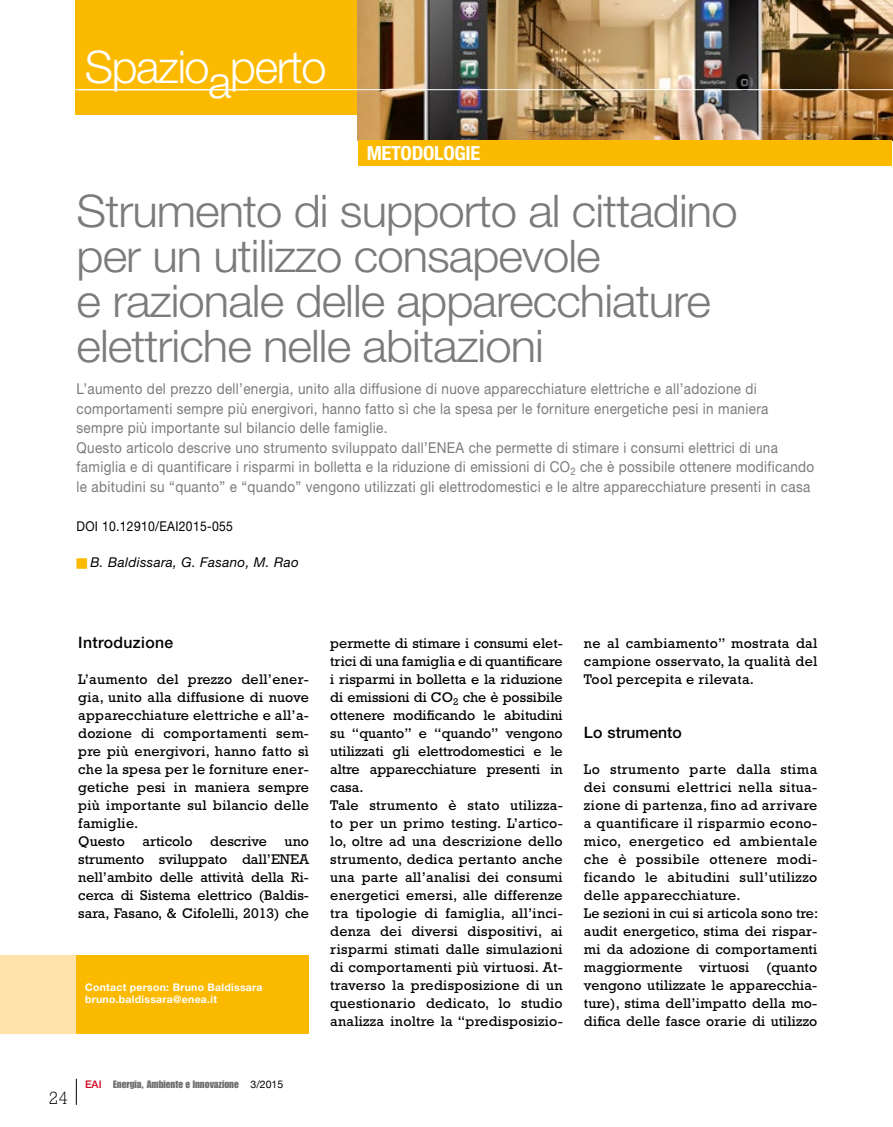
<style>
.page{position:relative;width:893px;height:1127px;background:#fff}
.page>*{position:absolute;margin:0;border:0;box-sizing:border-box;transform-origin:0 0}
.t1{font:300 45px/45px "Helvetica Neue";letter-spacing:-.02em;color:#7b7b7a;scale:1.05 1}
.t2{font:300 45px "Helvetica Neue LT Std";letter-spacing:-.03em;color:#fff}
.t3{font:700 condensed 19.5px "Helvetica Neue";letter-spacing:-.015em;color:#fff;scale:1.05 1}
.t4{font:300 18px "Rockwell";color:#000}
.t5{font:500 15.75px "Helvetica Neue";letter-spacing:.015em;color:#000}
.t6{font:15px/19.5px "Helvetica Neue";letter-spacing:.025em;color:#7b7b7a;scale:.9 1}
.t7{font:14.25px/18px "Rockwell";letter-spacing:.02em;color:#000}
.t8{font:italic 13.5px "Helvetica Neue";letter-spacing:.025em;color:#000}
.t9{font:13.5px "Helvetica Neue";letter-spacing:.025em;color:#000;scale:.9 1}
.t10{font:700 10.5px/12px "Helvetica Neue";letter-spacing:.025em;color:#fff}
.t11{font:10.5px "Impact LT Std";color:#6f6f6e}
.s1{color:#fbba00}
.s2{font-family:"Helvetica Neue";font-weight:500;color:#d20422}
.s3{font-family:"Helvetica Neue";color:#000}
</style>
<div class="page">
<svg style="left:76px;top:1079px;width:1px;height:26px"></svg>
<div style="left:75px;top:0;width:284px;height:115px;background:#fbba00"></div>
<img style="left:358px;top:0;width:535px;height:140px">
<div style="left:358px;top:140px;width:533px;height:26px;background:#fbba00"></div>
<hr style="left:30px;top:89px;width:863px;height:1px;background:#fff">
<div style="left:0;top:955px;width:77px;height:78px;background:#ffe3aa"></div>
<div style="left:77px;top:955px;width:232px;height:78px;background:#fbba00"></div>
<h1 class="t2" style="left:85px;top:40px;width:243px">Spazioaperto</h1>
<h2 class="t3" style="left:367px;top:141px;width:110px">METODOLOGIE</h2>
<h1 class="t1" style="left:77px;top:187px;width:631px">Strumento di supporto al cittadino per un utilizzo consapevole<br>e razionale delle apparecchiature elettriche nelle abitazioni</h1>
<p class="t6" style="left:77px;top:379px;width:821px">L’aumento del prezzo dell’energia, unito alla diffusione di nuove apparecchiature elettriche e all’adozione di comportamenti sempre più energivori, hanno fatto sì che la spesa per le forniture energetiche pesi in maniera sempre più importante sul bilancio delle famiglie.<br>Questo articolo descrive uno strumento sviluppato dall’ENEA che permette di stimare i consumi elettrici di una famiglia e di quantificare i risparmi in bolletta e la riduzione di emissioni di CO<sub>2</sub> che è possibile ottenere modificando le abitudini su “quanto” e “quando” vengono utilizzati gli elettrodomestici e le altre apparecchiature presenti in casa</p>
<p class="t9" style="left:77px;top:518px;width:175px">DOI 10.12910/EAI2015-055</p>
<p class="t8" style="left:77px;top:554px;width:224px"><span class="s1">■</span> B. Baldissara, G. Fasano, M. Rao</p>
<p class="t5" style="left:78px;top:633px;width:97px">Introduzione</p>
<p class="t7" style="left:78px;top:670px;width:232px">L’aumento del prezzo dell’ener&shy;gia, unito alla diffusione di nuove apparecchiature elettriche e all’a&shy;dozione di comportamenti sem&shy;pre più energivori, hanno fatto sì che la spesa per le forniture ener&shy;getiche pesi in maniera sempre più importante sul bilancio delle famiglie.<br>Questo articolo descrive uno strumento sviluppato dall’ENEA nell’ambito delle attività della Ri&shy;cerca di Sistema elettrico (Baldis&shy;sara, Fasano, &amp; Cifolelli, 2013) che</p>
<p class="t10" style="left:85px;top:981px;width:179px">Contact person: Bruno Baldissara bruno.baldissara@enea.it</p>
<p class="t4" style="left:49px;top:1087px;width:21px">24</p>
<p class="t11" style="left:85px;top:1078px;width:200px"><span class="s2">EAI</span> Energia, Ambiente e Innovazione <span class="s3">3/2015</span></p>
<p class="t7" style="left:330px;top:634px;width:234px">permette di stimare i consumi elet&shy;trici di una famiglia e di quantificare i risparmi in bolletta e la riduzione di emissioni di CO<sub>2</sub> che è possibile ottenere modificando le abitudini su “quanto” e “quando” vengono utilizzati gli elettrodomestici e le altre apparecchiature presenti in casa.<br>Tale strumento è stato utilizza&shy;to per un primo testing. L’artico&shy;lo, oltre ad una descrizione dello strumento, dedica pertanto anche una parte all’analisi dei consumi energetici emersi, alle differenze tra tipologie di famiglia, all’inci&shy;denza dei diversi dispositivi, ai risparmi stimati dalle simulazioni di comportamenti più virtuosi. At&shy;traverso la predisposizione di un questionario dedicato, lo studio analizza inoltre la “predisposizio-</p>
<p class="t7" style="left:584px;top:634px;width:235px;text-align:justify">ne al cambiamento” mostrata dal campione osservato, la qualità del Tool percepita e rilevata.</p>
<p class="t5" style="left:584px;top:723px;width:99px">Lo strumento</p>
<p class="t7" style="left:584px;top:760px;width:236px">Lo strumento parte dalla stima dei consumi elettrici nella situa&shy;zione di partenza, fino ad arrivare a quantificare il risparmio econo&shy;mico, energetico ed ambientale che è possibile ottenere modi&shy;ficando le abitudini sull’utilizzo delle apparecchiature.<br>Le sezioni in cui si articola sono tre: audit energetico, stima dei rispar&shy;mi da adozione di comportamenti maggiormente virtuosi (quanto vengono utilizzate le apparecchia&shy;ture), stima dell’impatto della mo&shy;difica delle fasce orarie di utilizzo</p>
</div>
